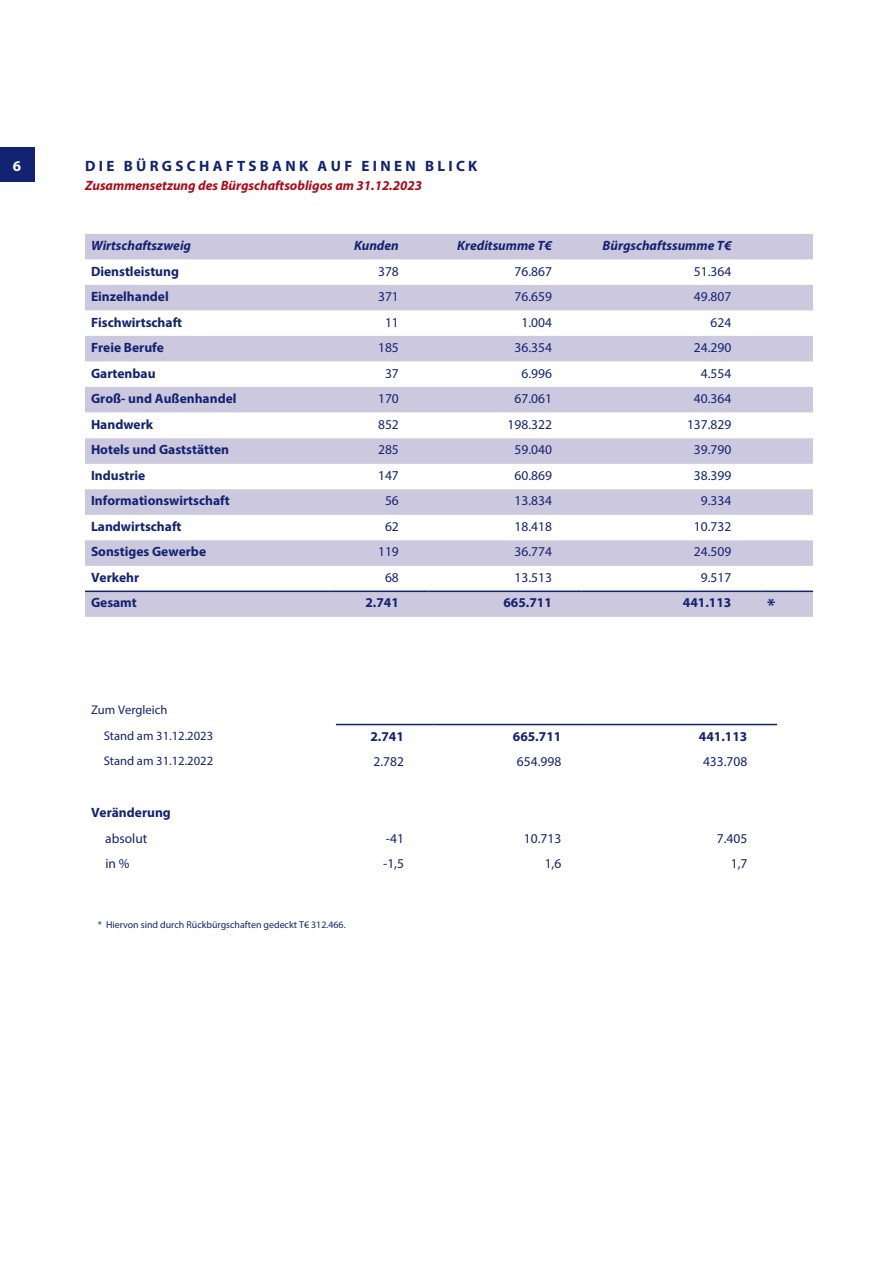
<style>
.page{position:relative;width:893px;height:1263px;background:#fff}
.page>*{position:absolute;margin:0;border:0;box-sizing:border-box;transform-origin:0 0}
.t1{font:700 18px "Myriad Pro";color:#122372}
.t2{font:700 15px "Myriad Pro";letter-spacing:.22em;color:#122372}
.t3{font:700 15px "Myriad Pro";color:#fff}
.t4{font:13.5px "Myriad Pro";color:#122372}
.t5{font:700 13.5px "Myriad Pro";color:#122372}
.t6{font:italic 700 13.5px "Myriad Pro";color:#122372}
.t7{font:italic 700 13.5px "Myriad Pro";color:#af0917}
.t8{font:12.6px/25.5px "Myriad Pro";color:#122372}
.t9{font:9.9px "Myriad Pro";color:#122372}
</style>
<div class="page">
<svg style="left:85px;top:234px;width:728px;height:383px;fill:#ccc8de"></svg>
<hr style="left:85px;top:590px;width:246px;height:2px;background:#122372">
<hr style="left:331px;top:590px;width:98px;height:2px;background:#122372">
<hr style="left:429px;top:590px;width:153px;height:2px;background:#122372">
<hr style="left:582px;top:590px;width:179px;height:2px;background:#122372">
<hr style="left:761px;top:590px;width:52px;height:2px;background:#122372">
<hr style="left:336px;top:724px;width:98px;height:1px;background:#122372">
<hr style="left:434px;top:724px;width:157px;height:1px;background:#122372">
<hr style="left:591px;top:724px;width:186px;height:1px;background:#122372">
<div style="left:0;top:148px;width:34px;height:34px;background:#122372"></div>
<p class="t3" style="left:13px;top:156px;width:10px">6</p>
<p class="t2" style="left:85px;top:156px;width:394px">DIE BÜRGSCHAFTSBANK AUF EINEN BLICK</p>
<p class="t7" style="left:85px;top:176px;width:339px">Zusammensetzung des Bürgschaftsobligos am 31.12.2023</p>
<p class="t6" style="left:91px;top:237px;width:102px">Wirtschaftszweig</p>
<p class="t6" style="left:354px;top:237px;width:46px">Kunden</p>
<p class="t6" style="left:457px;top:237px;width:96px">Kreditsumme T€</p>
<p class="t6" style="left:603px;top:237px;width:130px">Bürgschaftssumme T€</p>
<p class="t5" style="left:91px;top:262px;width:89px">Dienstleistung</p>
<p class="t4" style="left:378px;top:263px;width:22px">378</p>
<p class="t4" style="left:514px;top:263px;width:39px">76.867</p>
<p class="t4" style="left:694px;top:263px;width:39px">51.364</p>
<p class="t5" style="left:91px;top:288px;width:79px">Einzelhandel</p>
<p class="t4" style="left:378px;top:288px;width:22px">371</p>
<p class="t4" style="left:514px;top:288px;width:39px">76.659</p>
<p class="t4" style="left:694px;top:288px;width:39px">49.807</p>
<p class="t5" style="left:91px;top:313px;width:93px">Fischwirtschaft</p>
<p class="t4" style="left:385px;top:314px;width:15px">11</p>
<p class="t4" style="left:521px;top:314px;width:32px">1.004</p>
<p class="t4" style="left:711px;top:314px;width:22px">624</p>
<p class="t5" style="left:91px;top:339px;width:74px">Freie Berufe</p>
<p class="t4" style="left:378px;top:339px;width:22px">185</p>
<p class="t4" style="left:514px;top:339px;width:39px">36.354</p>
<p class="t4" style="left:694px;top:339px;width:39px">24.290</p>
<p class="t5" style="left:91px;top:364px;width:66px">Gartenbau</p>
<p class="t4" style="left:385px;top:365px;width:15px">37</p>
<p class="t4" style="left:521px;top:365px;width:32px">6.996</p>
<p class="t4" style="left:701px;top:365px;width:32px">4.554</p>
<p class="t5" style="left:91px;top:390px;width:147px">Groß- und Außenhandel</p>
<p class="t4" style="left:378px;top:390px;width:22px">170</p>
<p class="t4" style="left:514px;top:390px;width:39px">67.061</p>
<p class="t4" style="left:694px;top:390px;width:39px">40.364</p>
<p class="t5" style="left:91px;top:415px;width:64px">Handwerk</p>
<p class="t4" style="left:378px;top:416px;width:22px">852</p>
<p class="t4" style="left:508px;top:416px;width:46px">198.322</p>
<p class="t4" style="left:687px;top:416px;width:46px">137.829</p>
<p class="t5" style="left:91px;top:441px;width:140px">Hotels und Gaststätten</p>
<p class="t4" style="left:378px;top:442px;width:22px">285</p>
<p class="t4" style="left:514px;top:442px;width:39px">59.040</p>
<p class="t4" style="left:694px;top:442px;width:39px">39.790</p>
<p class="t5" style="left:91px;top:467px;width:56px">Industrie</p>
<p class="t4" style="left:378px;top:467px;width:22px">147</p>
<p class="t4" style="left:514px;top:467px;width:39px">60.869</p>
<p class="t4" style="left:694px;top:467px;width:39px">38.399</p>
<p class="t5" style="left:91px;top:492px;width:140px">Informationswirtschaft</p>
<p class="t4" style="left:385px;top:493px;width:15px">56</p>
<p class="t4" style="left:514px;top:493px;width:39px">13.834</p>
<p class="t4" style="left:701px;top:493px;width:32px">9.334</p>
<p class="t5" style="left:91px;top:518px;width:92px">Landwirtschaft</p>
<p class="t4" style="left:385px;top:518px;width:15px">62</p>
<p class="t4" style="left:514px;top:518px;width:39px">18.418</p>
<p class="t4" style="left:694px;top:518px;width:39px">10.732</p>
<p class="t5" style="left:91px;top:543px;width:117px">Sonstiges Gewerbe</p>
<p class="t4" style="left:378px;top:544px;width:22px">119</p>
<p class="t4" style="left:514px;top:544px;width:39px">36.774</p>
<p class="t4" style="left:694px;top:544px;width:39px">24.509</p>
<p class="t5" style="left:91px;top:569px;width:50px">Verkehr</p>
<p class="t4" style="left:385px;top:569px;width:15px">68</p>
<p class="t4" style="left:514px;top:569px;width:39px">13.513</p>
<p class="t4" style="left:701px;top:569px;width:32px">9.517</p>
<p class="t5" style="left:91px;top:594px;width:47px">Gesamt</p>
<p class="t5" style="left:365px;top:594px;width:35px">2.741</p>
<p class="t5" style="left:503px;top:594px;width:50px">665.711</p>
<p class="t5" style="left:683px;top:594px;width:50px">441.113</p>
<h1 class="t1" style="left:767px;top:593px;width:10px">*</h1>
<p class="t8" style="left:104px;top:697px;width:111px;text-indent:-13px">Zum Vergleich<br>Stand am 31.12.2023</p>
<p class="t5" style="left:370px;top:727px;width:35px">2.741</p>
<p class="t5" style="left:513px;top:727px;width:50px">665.711</p>
<p class="t5" style="left:699px;top:727px;width:50px">441.113</p>
<p class="t8" style="left:104px;top:748px;width:111px">Stand am 31.12.2022</p>
<p class="t4" style="left:373px;top:753px;width:32px">2.782</p>
<p class="t4" style="left:517px;top:753px;width:46px">654.998</p>
<p class="t4" style="left:703px;top:753px;width:46px">433.708</p>
<p class="t5" style="left:91px;top:804px;width:81px">Veränderung</p>
<p class="t4" style="left:105px;top:830px;width:44px">absolut</p>
<p class="t4" style="left:386px;top:830px;width:19px">-41</p>
<p class="t4" style="left:524px;top:830px;width:39px">10.713</p>
<p class="t4" style="left:717px;top:830px;width:32px">7.405</p>
<p class="t4" style="left:105px;top:855px;width:26px">in %</p>
<p class="t4" style="left:383px;top:855px;width:22px">-1,5</p>
<p class="t4" style="left:545px;top:855px;width:18px">1,6</p>
<p class="t4" style="left:731px;top:855px;width:18px">1,7</p>
<p class="t9" style="left:98px;top:919px;width:250px">* Hiervon sind durch Rückbürgschaften gedeckt T€ 312.466.</p>
</div>
